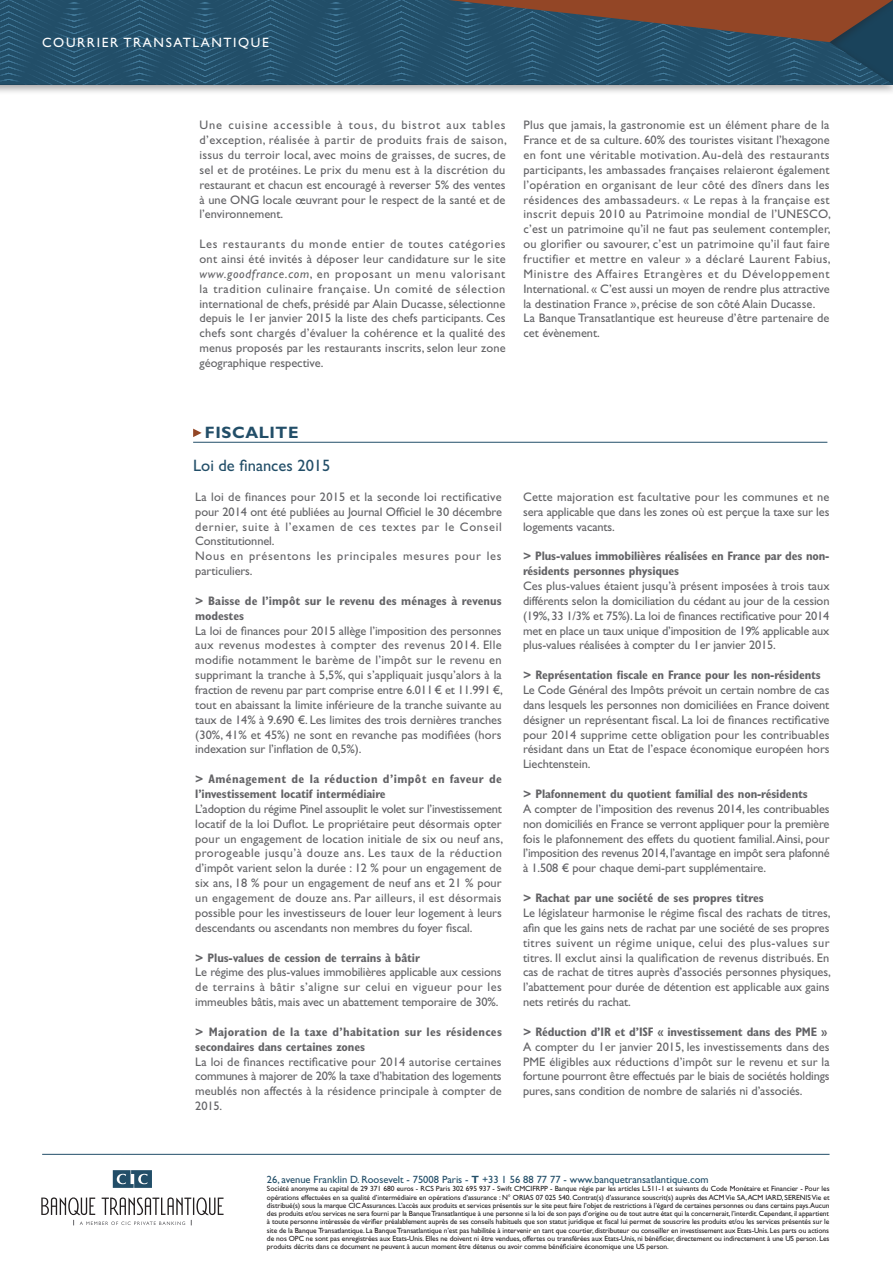
<style>
.page{position:relative;width:893px;height:1263px;background:#fff}
.page>*{position:absolute;margin:0;border:0;box-sizing:border-box;transform-origin:0 0}
.t1{font:16.5px "Gill Sans Std";color:#224e68}
.t2{font:700 16.5px "Gill Sans Std";letter-spacing:.035em;color:#224e68}
.t3{font:13.5px "Gill Sans Std";letter-spacing:.12em;color:#fff}
.t4{font:12.3px/14.9px "Gill Sans Std";color:#636366;text-align:justify}
.t5{font:700 condensed 12.3px/14.9px "Gill Sans Std";letter-spacing:-.01em;color:#636366}
.t6{font:12.3px/14.9px "Gill Sans Std";letter-spacing:.02em;color:#636366}
.t7{font:700 condensed 12.3px/14.9px "Gill Sans Std";letter-spacing:.02em;color:#636366}
.t8{font:10.5px "Gill Sans Std";color:#224e68}
.t9{font:7.5px/8.2px "Gill Sans Std";letter-spacing:-.01em;color:#231f20}
.s1{font-style:italic}
.s2{font-weight:700}
</style>
<div class="page">
<div style="left:0;top:0;width:892px;height:95px;background:#231f20;opacity:.4"></div>
<svg style="left:0;top:0;width:892px;height:85px;background:#24516b"></svg>
<hr style="left:42px;top:1153px;width:787px;height:1px;background:#224e68">
<svg style="left:112px;top:1170px;width:40px;height:18px"></svg>
<svg style="left:113px;top:1170px;width:39px;height:17px"></svg>
<svg style="left:41px;top:1197px;width:182px;height:27px"></svg>
<hr style="left:193px;top:442px;width:634px;height:1px;background:#224e68">
<svg style="left:193px;top:428px;width:8px;height:9px"></svg>
<svg style="left:253px;top:0;width:640px;height:42px;background:#4b4d53"></svg>
<p class="t3" style="left:42px;top:34px;width:228px">Courrier Transatlantique</p>
<p class="t4" style="left:199px;top:118px;width:309px">Une cuisine accessible à tous, du bistrot aux tables d’exception, réalisée à partir de produits frais de saison, issus du terroir local, avec moins de graisses, de sucres, de sel et de protéines. Le prix du menu est à la discrétion du restaurant et chacun est encouragé à reverser 5% des ventes à une ON G locale œuvrant pour le respect de la santé et de l’environnement.</p>
<p class="t4" style="left:199px;top:237px;width:307px">Les restaurants du monde entier de toutes catégories ont ainsi été invités à déposer leur candidature sur le site <span class="s1">www.goodfrance.com</span>, en proposant un menu valorisant la tradition culinaire française. Un comité de sélection international de chefs, présidé par Alain Ducasse, sélectionne depuis le 1er janvier 2015 la liste des chefs participants. Ces chefs sont chargés d’évaluer la cohérence et la qualité des menus proposés par les restaurants inscrits, selon leur zone géographique respective.</p>
<p class="t4" style="left:523px;top:118px;width:307px">Plus que jamais, la gastronomie est un élément phare de la France et de sa culture. 60% des touristes visitant l’hexagone en font une véritable motivation. Au-delà des restaurants participants, les ambassades françaises relaieront également l’opération en organisant de leur côté des dîners dans les résidences des ambassadeurs. « Le repas à la française est inscrit depuis 2010 au Patrimoine mondial de l’UNES</p>
<p class="t4" style="left:523px;top:207px;width:308px;text-align:left;text-indent:285px">CO, c’est un patrimoine qu’il ne faut pas seulement contempler, ou glorifier ou savourer, c’est un patrimoine qu’il faut faire fructifier et mettre en valeur » a déclaré Laurent Fabius, Ministre des Affaires Etrangères et du Développement International. « C’est aussi un moyen de rendre plus attractive la destination France », précise de son côté Alain Ducasse.<br>La Banque Transatlantique est heureuse d’être partenaire de cet évènement.</p>
<h1 class="t2" style="left:205px;top:422px;width:95px">FISCALITE</h1>
<h1 class="t1" style="left:193px;top:456px;width:139px">Loi de finances 2015</h1>
<p class="t6" style="left:195px;top:489px;width:308px">La loi de finances pour 2015 et la seconde loi rectificative pour 2014 ont été publiées au Journal Officiel le 30 décembre dernier, suite à l’examen de ces textes par le Conseil Constitutionnel.<br>Nous en présentons les principales mesures pour les particuliers.</p>
<p class="t5" style="left:195px;top:593px;width:308px">&gt; Baisse de l’impôt sur le revenu des ménages à revenus modestes</p>
<p class="t4" style="left:195px;top:623px;width:309px;text-align:left">La loi de finances pour 2015 allège l’imposition des personnes aux revenus modestes à compter des revenus 2014. Elle modifie notamment le barème de l’impôt sur le revenu en supprimant la tranche à 5,5%, qui s’appliquait jusqu’alors à la fraction de revenu par part comprise entre 6.011€ et 11.991 €, tout en abaissant la limite inférieure de la tranche suivante au taux de 14% à 9.690 €. Les limites des trois dernières tranches (30%, 41% et 45%) ne sont en revanche pas modifiées (hors indexation sur l’inflation de 0,5%).</p>
<p class="t5" style="left:195px;top:771px;width:308px">&gt; Aménagement de la réduction d’impôt en faveur de l’investissement locatif intermédiaire</p>
<p class="t4" style="left:195px;top:801px;width:309px">L’adoption du régime Pinel assouplit le volet sur l’investissement locatif de la loi Duflot. Le propriétaire peut désormais opter pour un engagement de location initiale de six ou neuf ans, prorogeable jusqu’à douze ans. Les taux de la réduction d’impôt varient selon la durée : 12 % pour un engagement de six ans, 18 % pour un engagement de neuf ans et 21 % pour un engagement de douze ans. Par ailleurs, il est désormais possible pour les investisseurs de louer leur logement à leurs descendants ou ascendants non membres du foyer fiscal.</p>
<p class="t5" style="left:195px;top:949px;width:226px">&gt; Plus-values de cession de terrains à bâtir</p>
<p class="t4" style="left:195px;top:964px;width:308px">Le régime des plus-values immobilières applicable aux cessions de terrains à bâtir s’aligne sur celui en vigueur pour les immeubles bâtis, mais avec un abattement temporaire de 30%.</p>
<p class="t7" style="left:195px;top:1023px;width:308px">&gt; Majoration de la taxe d’habitation sur les résidences secondaires dans certaines zones</p>
<p class="t4" style="left:195px;top:1053px;width:308px">La loi de finances rectificative pour 2014 autorise certaines communes à majorer de 20% la taxe d’habitation des logements meublés non affectés à la résidence principale à compter de 2015.</p>
<p class="t4" style="left:523px;top:489px;width:308px">Cette majoration est facultative pour les communes et ne sera applicable que dans les zones où est perçue la taxe sur les logements vacants.</p>
<p class="t5" style="left:523px;top:548px;width:308px">&gt; Plus-values immobilières réalisées en France par des non&shy;résidents personnes physiques</p>
<p class="t4" style="left:523px;top:578px;width:308px">Ces plus-values étaient jusqu’à présent imposées à trois taux différents selon la domiciliation du cédant au jour de la cession (19%, 33 1/3% et 75%). La loi de finances rectificative pour 2014 met en place un taux unique d’imposition de 19% applicable aux plus-values réalisées à compter du 1er janvier 2015.</p>
<p class="t5" style="left:523px;top:667px;width:299px">&gt; Représentation fiscale en France pour les non-résidents</p>
<p class="t4" style="left:523px;top:682px;width:308px">Le Code Général des Impôts prévoit un certain nombre de cas dans lesquels les personnes non domiciliées en France doivent désigner un représentant fiscal. La loi de finances rectificative pour 2014 supprime cette obligation pour les contribuables résidant dans un Etat de l’espace économique européen hors Liechtenstein.</p>
<p class="t5" style="left:523px;top:786px;width:286px">&gt; Plafonnement du quotient familial des non-résidents</p>
<p class="t4" style="left:523px;top:801px;width:308px">A compter de l’imposition des revenus 2014, les contribuables non domiciliés en France se verront appliquer pour la première fois le plafonnement des effets du quotient familial. Ainsi, pour l’imposition des revenus 2014, l’avantage en impôt sera plafonné à 1.508 € pour chaque demi-part supplémentaire.</p>
<p class="t5" style="left:523px;top:890px;width:242px">&gt; Rachat par une société de ses propres titres</p>
<p class="t4" style="left:523px;top:905px;width:309px">Le législateur harmonise le régime fiscal des rachats de titres, afin que les gains nets de rachat par une société de ses propres titres suivent un régime unique, celui des plus-values sur titres. Il exclut ainsi la qualification de revenus distribués. En cas de rachat de titres auprès d’associés personnes physiques, l’abattement pour durée de détention est applicable aux gains nets retirés du rachat.</p>
<p class="t5" style="left:523px;top:1023px;width:306px">&gt; Réduction d’IR et d’ISF « investissement dans des PME »</p>
<p class="t4" style="left:523px;top:1038px;width:308px">A compter du 1er janvier 2015, les investissements dans des PME éligibles aux réductions d’impôt sur le revenu et sur la fortune pourront être effectués par le biais de sociétés holdings pures, sans condition de nombre de salariés ni d’associés.</p>
<p class="t8" style="left:267px;top:1173px;width:443px">26, avenue Franklin D. Roosevelt - 75008 Paris - <span class="s2">T</span> +33 1 56 88 77 77 - www.banquetransatlantique.com</p>
<p class="t9" style="left:267px;top:1184px;width:564px">Société anonyme au capital de 29 371 680 euros - RCS Paris 302 695 937 - Swift CMCIFRPP - Banque régie par les articles L.511-1 et suivants du Code Monétaire et Financier - Pour les opérations effectuées en sa qualité d’intermédiaire en opérations d’assurance : N° ORIAS</p>
<p class="t9" style="left:535px;top:1192px;width:254px">07 025 540. Contrat(s) d’assurance souscrit(s) auprès des ACM Vie SA, ACM IARD, SERENIS</p>
<p class="t9" style="left:267px;top:1192px;width:564px;text-align:justify;text-indent:544px">Vie et distribué(s) sous la marque CIC Assurances. L’accès aux produits et services présentés sur le site peut faire l’objet de restrictions à l’égard de certaines personnes ou dans certains pays.Aucun des produits et/ou services ne sera fourni par la Banque Transatlantique à une personne si la loi de son pays d’origine ou de tout autre état qui la concernerait, l’interdit. Cependant, il appartient à toute personne intéressée de vérifier préalablement auprès de ses conseils habituels que son statut juridique et fiscal lui permet de souscrire les produits et/ou les services présentés sur le site de la Banque Transatlantique. La Banque Transatlantique n’est pas habilitée à intervenir en tant que courtier, distributeur ou conseiller en investissement aux Etats-Unis. Les parts ou actions de nos OPC ne sont pas enregistrées aux Etats‑U nis. Elles ne doivent ni être vendues, offertes ou transférées aux Etats-Unis, ni bénéficier, directement ou indirectement à une US person. Les produits décrits dans ce document ne peuvent à aucun moment être détenus ou avoir comme bénéficiaire économique une US person.</p>
</div>
